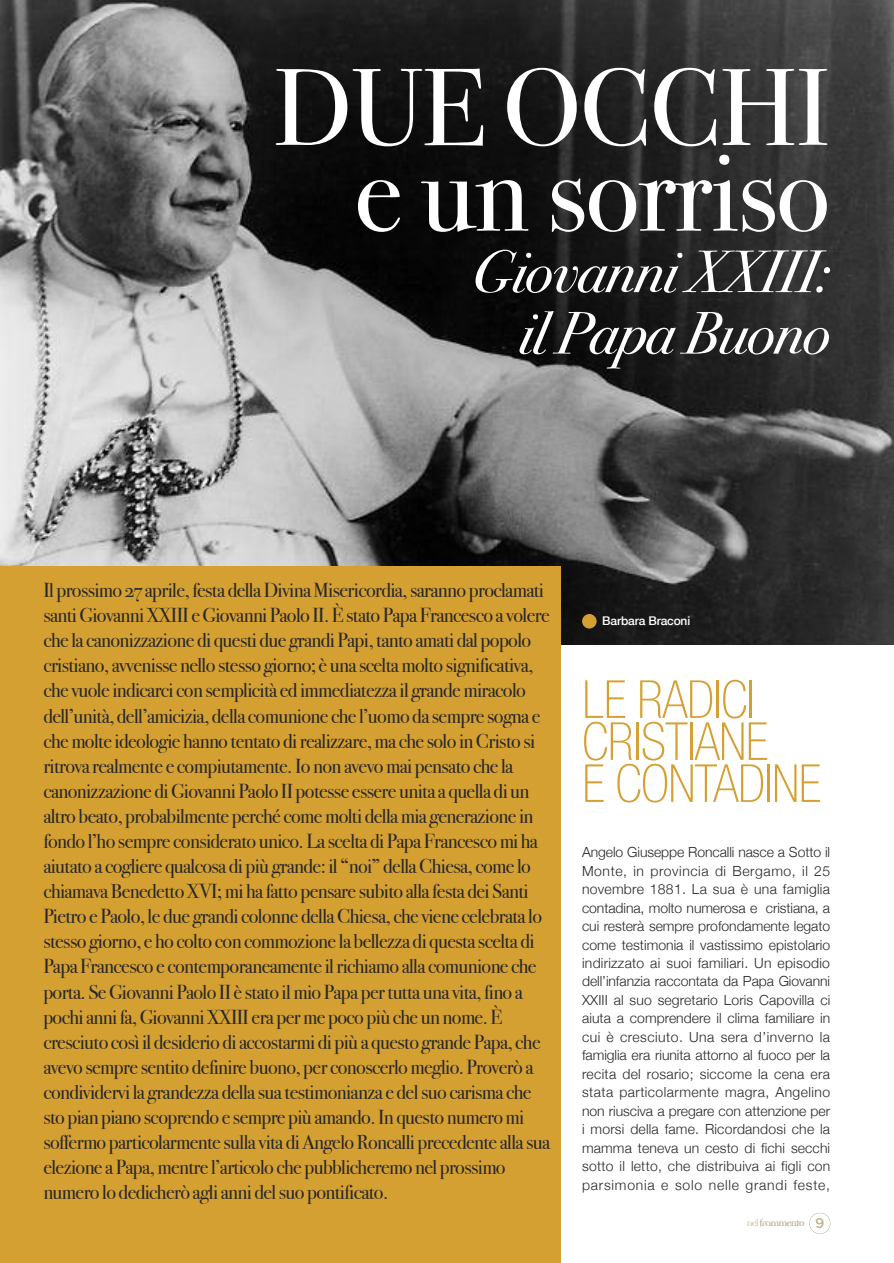
<style>
.page{position:relative;width:894px;height:1263px;background:#fff}
.page>*{position:absolute;margin:0;border:0;box-sizing:border-box;transform-origin:0 0}
.t1{font:112.5px "Bodoni Svty Two OSITCTT Book";letter-spacing:-.015em;color:#fff}
.t2{font:109.5px "Bodoni Svty Two OSITCTT Book";letter-spacing:-.015em;color:#fff}
.t3{font:60px/61.5px "Bodoni Svty Two OSITCTT Book It";letter-spacing:-.015em;color:#fff;text-align:right}
.t4{font:100 condensed 52.5px/42px "Helvetica Neue";letter-spacing:-.015em;color:#d5a032}
.t5{font:20.25px/25px "Bodoni Svty Two OSITCTT Book";letter-spacing:-.03em;color:#272627}
.t6{font:300 13.95px/18.5px "Helvetica Neue";letter-spacing:.055em;color:#272627;text-align:justify}
.t7{font:500 12px "Helvetica Neue";letter-spacing:-.015em;color:#fff}
.t8{font:700 10.95px "Democratica";letter-spacing:-.1em;color:#c0b08e}
.s1{font-weight:400}
.s2{font-family:"Franklin Gothic";font-weight:500;font-size:15px}
</style>
<div class="page">
<div style="left:809px;top:1213px;width:21px;height:21px;border:1px solid #c0b08e;border-radius:50%"></div>
<img style="left:1px;top:0;width:893px;height:645px">
<div style="left:582px;top:614px;width:14px;height:14px;background:#d5a032;border-radius:50%"></div>
<div style="left:1px;top:567px;width:560px;height:696px;background:#d5a032"></div>
<h2 class="t2" style="left:273px;top:43px;width:558px">DUE OCCHI</h2>
<h1 class="t1" style="left:354px;top:125px;width:477px">e un sorriso</h1>
<h3 class="t3" style="left:472px;top:242px;width:360px">Giovanni XXIII: il Papa Buono</h3>
<p class="t5" style="left:43px;top:578px;width:508px">Il prossimo 27 aprile, festa della Divina Misericordia, saranno proclamati santi Giovanni XXIII e Giovanni Paolo II. È stato Papa Francesco a volere che la canonizzazione di questi due grandi Papi, tanto amati dal popolo cristiano, avvenisse nello stesso giorno; è una scelta molto significativa, che vuole indicarci con semplicità ed immediatezza il grande miracolo dell’unità, dell’amicizia, della comunione che l’uomo da sempre sogna e che molte ideologie hanno tentato di realizzare, ma che solo in Cristo si ritrova realmente e compiutamente. Io non avevo mai pensato che la canonizzazione di Giovanni Paolo II potesse essere unita a quella di un altro beato, probabilmente perché come molti della mia generazione in fondo l’ho sempre considerato unico. La scelta di Papa Francesco mi ha aiutato a cogliere qualcosa di più grande: il “noi” della Chiesa, come lo chiamava Benedetto XVI; mi ha fatto pensare subito alla festa dei santi Pietro e Paolo, le due grandi colonne della Chiesa, che viene celebrata lo stesso giorno, e ho colto con commozione la bellezza di questa scelta di Papa Francesco e contemporaneamente il richiamo alla comunione che porta. se Giovanni Paolo II è stato il mio Papa per tutta una vita, fino a pochi anni fa, Giovanni XXIII era per me poco più che un nome. È cresciuto così il desiderio di accostarmi di più a questo grande Papa, che avevo sempre sentito definire buono, per conoscerlo meglio. Proverò a condividervi la grandezza della sua testimonianza e del suo carisma che sto pian piano scoprendo e sempre più amando. In questo numero mi soffermo particolarmente sulla vita di Angelo Roncalli precedente alla sua elezione a Papa, mentre l’articolo che pubblicheremo nel prossimo numero lo dedicherò agli anni del suo pontificato.</p>
<p class="t7" style="left:602px;top:613px;width:89px">Barbara Braconi</p>
<h3 class="t4" style="left:582px;top:683px;width:240px">LE RADICI<br>CRISTIANE<br>E CONTADINE</h3>
<p class="t6" style="left:582px;top:843px;width:250px">Angelo Giuseppe Roncalli nasce a Sotto il Monte, in provincia di Bergamo, il 25 novembre 1881. La sua è una famiglia contadina, molto numerosa e cristiana, a cui resterà sempre profondamente legato come testimonia il vastissimo epistolario indirizzato ai suoi familiari. Un episodio dell’infanzia raccontata da Papa Giovanni XXIII al suo segretario Loris Capovilla ci aiuta a comprendere il clima familiare in cui è cresciuto. Una sera d’inverno la famiglia era riunita attorno al fuoco per la recita del rosario; siccome la cena era stata particolarmente magra, Angelino non riusciva a pregare con attenzione per i morsi della fame. Ricordandosi che la mamma teneva un cesto di fichi secchi sotto il letto, che distribuiva ai figli con parsimonia e solo nelle grandi feste,</p>
<p class="t8" style="left:747px;top:1218px;width:79px"><span class="s1">nel</span>frammento <span class="s2">9</span></p>
</div>
